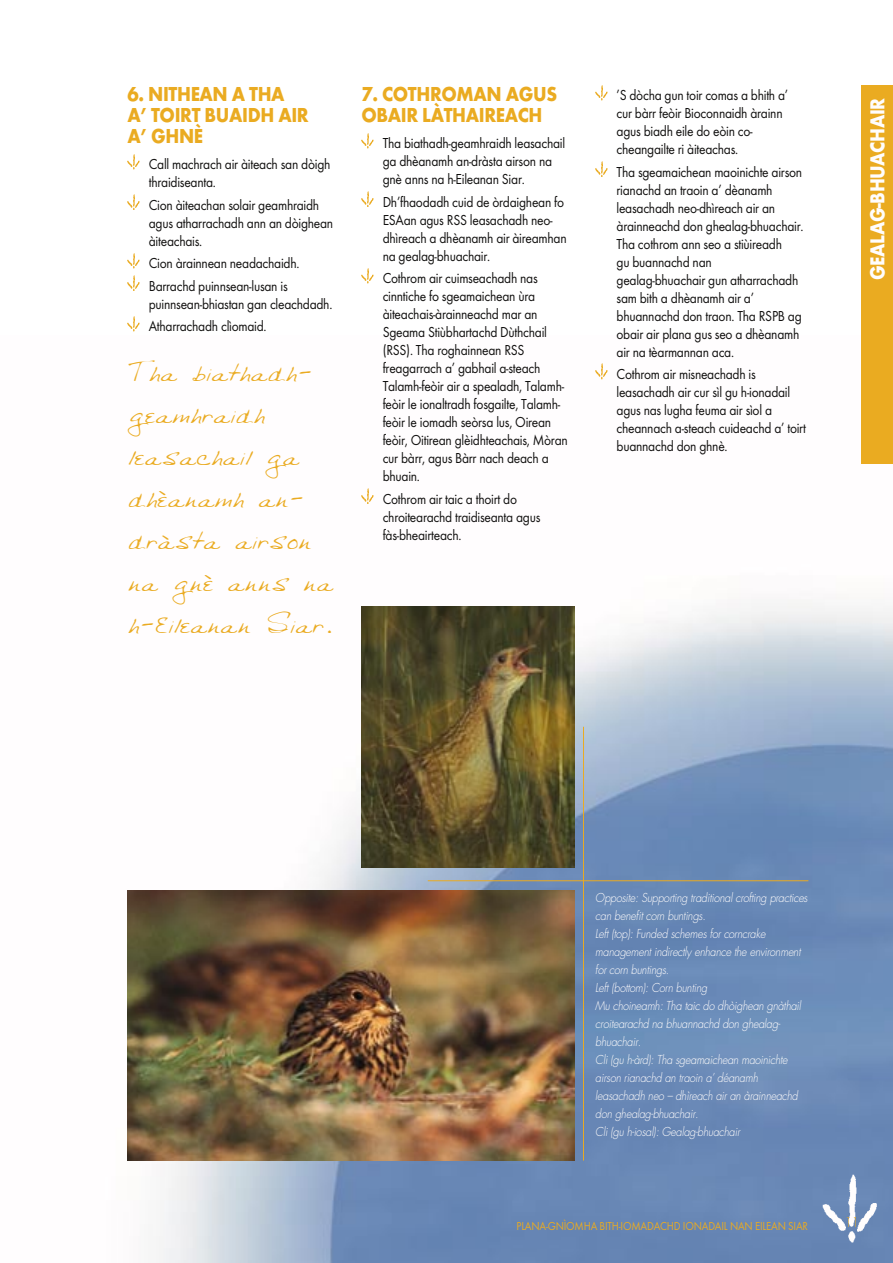
<style>
.page{position:relative;width:893px;height:1263px;background:#fff}
.page>*{position:absolute;margin:0;border:0;box-sizing:border-box;transform-origin:0 0}
.quote{font:27px/42px "Bethanys Hand";letter-spacing:-.02em;color:#eaab21}
.Head_1{font:700 21px/21px "Futura T";letter-spacing:-.02em;color:#eaab21;scale:.9 1}
.t1{font:700 21px "Futura T";letter-spacing:-.02em;color:#fffdfd;scale:.9 1}
.list{font:15px/18px "Futura T";letter-spacing:-.02em;color:#100f0e;scale:.9 1}
.t2{font:300 15px "Futura T";color:#eaab21;scale:.9 1}
.captions{font:italic 300 12px/18px "Futura";letter-spacing:-.02em;color:#fffdfd;scale:.9 1}
.t3{font:12px "Futura T";letter-spacing:-.02em;color:#eaab21;scale:.9 1}
</style>
<div class="page">
<img style="left:127px;top:363px;width:766px;height:900px">
<div style="left:861px;top:85px;width:32px;height:379px;background:#eaab21"></div>
<img style="left:823px;top:1175px;width:53px;height:67px">
<hr style="left:583px;top:727px;width:1px;height:433px;background:#eaab21">
<hr style="left:428px;top:880px;width:380px;height:1px;background:#eaab21">
<img style="left:128px;top:891px;width:446px;height:270px">
<img style="left:128px;top:154px;width:12px;height:15px">
<img style="left:128px;top:195px;width:12px;height:15px">
<img style="left:128px;top:253px;width:12px;height:15px">
<img style="left:128px;top:276px;width:12px;height:15px">
<img style="left:128px;top:316px;width:12px;height:15px">
<img style="left:361px;top:133px;width:12px;height:15px">
<img style="left:361px;top:192px;width:12px;height:15px">
<img style="left:361px;top:268px;width:12px;height:15px">
<img style="left:361px;top:489px;width:12px;height:15px">
<img style="left:595px;top:85px;width:12px;height:15px">
<img style="left:595px;top:161px;width:12px;height:16px">
<img style="left:595px;top:364px;width:12px;height:15px">
<img style="left:361px;top:606px;width:213px;height:261px">
<p class="Head_1" style="left:128px;top:83px;width:203px">6. NITHEAN A THA<br>A’ TOIRT BUAIDH AIR<br>A’ GHNÈ</p>
<p class="list" style="left:149px;top:155px;width:203px">Call machrach air àiteach san dòigh thraidiseanta.</p>
<p class="list" style="left:149px;top:196px;width:206px">Cion àiteachan solair geamhraidh agus atharrachadh ann an dòighean àiteachais.</p>
<p class="list" style="left:149px;top:254px;width:169px">Cion àrainnean neadachaidh.</p>
<p class="list" style="left:149px;top:277px;width:205px">Barrachd puinnsean-lusan is puinnsean-bhiastan gan cleachdadh.</p>
<p class="list" style="left:149px;top:317px;width:132px">Atharrachadh clìomaid.</p>
<p class="quote" style="left:128px;top:351px;width:208px">Tha biathadh&shy;geamhraidh leasachail ga dhèanamh an&shy;dràsta airson na gnè anns na h-Eileanan Siar.</p>
<p class="Head_1" style="left:361px;top:83px;width:219px">7. COTHROMAN AGUS<br>OBAIR LÀTHAIREACH</p>
<p class="list" style="left:383px;top:134px;width:204px">Tha biathadh-geamhraidh leasachail ga dhèanamh an-dràsta airson na gnè anns na h-Eileanan Siar.</p>
<p class="list" style="left:383px;top:193px;width:206px">Dh’fhaodadh cuid de òrdaighean fo<br>ESAan agus RSS leasachadh neo&shy;dhìreach a dhèanamh air àireamhan na gealag-bhuachair.</p>
<p class="list" style="left:383px;top:269px;width:207px">Cothrom air cuimseachadh nas cinntiche fo sgeamaichean ùra àiteachais-àrainneachd mar an<br>Sgeama Stiùbhartachd Dùthchail (RSS). Tha roghainnean RSS freagarrach a’ gabhail a-steach<br>Talamh-feòir air a spealadh, Talamh&shy;feòir le ionaltradh fosgailte, Talamh&shy;feòir le iomadh seòrsa lus, Oirean feòir, Oitirean glèidhteachais, Mòran cur bàrr, agus Bàrr nach deach a bhuain.</p>
<p class="list" style="left:383px;top:490px;width:177px">Cothrom air taic a thoirt do chroitearachd traidiseanta agus fàs-bheairteach.</p>
<p class="list" style="left:616px;top:86px;width:192px">’S dòcha gun toir comas a bhith a’ cur bàrr feòir Bioconnaidh àrainn agus biadh eile do eòin co&shy;cheangailte ri àiteachas.</p>
<p class="list" style="left:616px;top:163px;width:209px">Tha sgeamaichean maoinichte airson rianachd an traoin a’ dèanamh leasachadh neo-dhìreach air an àrainneachd don ghealag-bhuachair.<br>Tha cothrom ann seo a stiùireadh<br>gu buannachd nan gealag-bhuachair gun atharrachadh sam bith a dhèanamh air a’ bhuannachd don traon. Tha RSPB ag obair air plana gus seo a dhèanamh air na tèarmannan aca.</p>
<p class="list" style="left:616px;top:365px;width:212px">Cothrom air misneachadh is leasachadh air cur sìl gu h-ionadail agus nas lugha feuma air sìol a cheannach a-steach cuideachd a’ toirt buannachd don ghnè.</p>
<h2 class="t1" style="left:865px;top:280px;width:204px;rotate:-90deg">GEALAG-BHUACHAIR</h2>
<p class="captions" style="left:595px;top:889px;width:237px">Opposite: Supporting traditional crofting practices can benefit corn buntings.<br>Left (top): Funded schemes for corncrake management indirectly enhance the environment for corn buntings.<br>Left (bottom): Corn bunting</p>
<p class="captions" style="left:595px;top:997px;width:230px">Mu choineamh: Tha taic do dhòighean gnàthail croitearachd na bhuannachd don ghealag&shy;bhuachair.</p>
<p class="captions" style="left:595px;top:1051px;width:227px">Cli (gu h-àrd): Tha sgeamaichean maoinichte airson rianachd an traoin a’ déanamh leasachadh neo – dhìreach air an àrainneachd don ghealag-bhuachair.<br>Cli (gu h-iosal): Gealag-bhuachair</p>
<p class="t3" style="left:517px;top:1219px;width:325px">PLANA-GNÌOMHA BITH-IOMADACHD IONADAIL NAN EILEAN SIAR</p>
<p class="t2" style="left:845px;top:1213px;width:18px">11</p>
</div>
